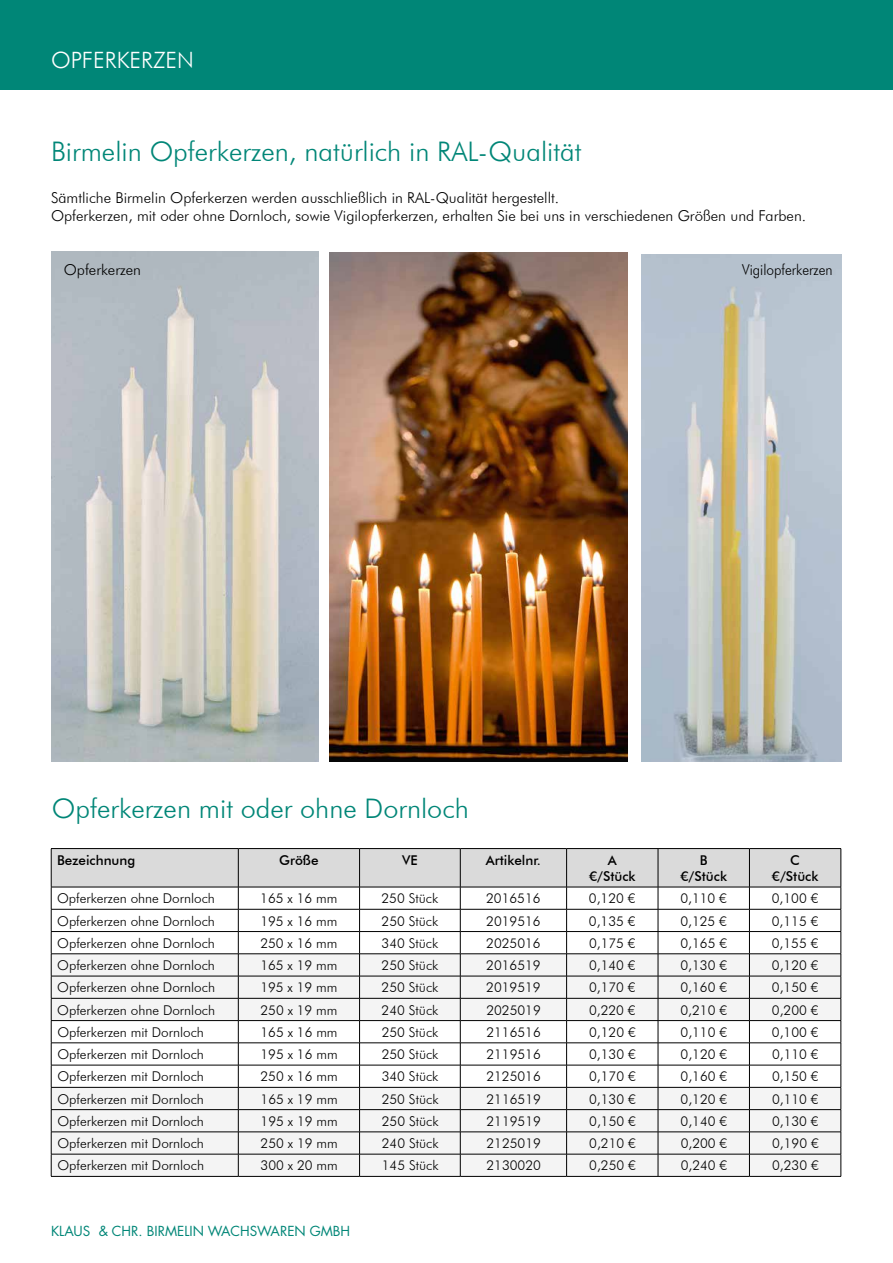
<style>
.page{position:relative;width:893px;height:1263px;background:#fff}
.page>*{position:absolute;margin:0;border:0;box-sizing:border-box;transform-origin:0 0}
.t1{font:300 27px "Futura BT";color:#008677}
.t2{font:300 22.5px "Futura BT";color:#fff}
.t3{font:300 15px/18px "Futura BT";color:#000}
.t4{font:300 15px "Futura BT";color:#000;scale:.91 1}
.t5{font:300 13.5px "Futura BT";color:#000}
.t6{font:500 13.5px/16.2px "Futura BT";color:#000;text-align:center}
.t7{font:13.5px "Futura LT Pro";color:#008677}
</style>
<div class="page">
<div style="left:0;top:0;width:893px;height:89px;background:#008677"></div>
<img style="left:51px;top:252px;width:268px;height:509px">
<svg style="left:51px;top:848px;width:791px;height:328px"></svg>
<hr style="left:51px;top:1176px;width:187px;height:1px;background:#000">
<hr style="left:238px;top:1176px;width:122px;height:1px;background:#000">
<hr style="left:360px;top:1176px;width:100px;height:1px;background:#000">
<hr style="left:460px;top:1176px;width:107px;height:1px;background:#000">
<hr style="left:567px;top:1176px;width:91px;height:1px;background:#000">
<hr style="left:658px;top:1176px;width:91px;height:1px;background:#000">
<hr style="left:749px;top:1176px;width:92px;height:1px;background:#000">
<img style="left:330px;top:253px;width:297px;height:508px">
<img style="left:641px;top:254px;width:201px;height:507px">
<h2 class="t2" style="left:51px;top:46px;width:144px">OPFERKERZEN</h2>
<h1 class="t1" style="left:51px;top:135px;width:532px">Birmelin Opferkerzen, natürlich in RAL-Qualität</h1>
<p class="t3" style="left:51px;top:188px;width:757px">Sämtliche Birmelin Opferkerzen werden ausschließlich in RAL-Qualität hergestellt.<br>Opferkerzen, mit oder ohne Dornloch, sowie Vigilopferkerzen, erhalten Sie bei uns in verschiedenen Größen und Farben.</p>
<p class="t3" style="left:64px;top:261px;width:79px">Opferkerzen</p>
<p class="t4" style="left:742px;top:261px;width:101px">Vigilopferkerzen</p>
<h1 class="t1" style="left:52px;top:792px;width:418px">Opferkerzen mit oder ohne Dornloch</h1>
<p class="t6" style="left:57px;top:852px;width:80px">Bezeichnung</p>
<p class="t6" style="left:279px;top:852px;width:41px">Größe</p>
<p class="t6" style="left:402px;top:852px;width:17px">VE</p>
<p class="t6" style="left:486px;top:852px;width:57px">Artikelnr.</p>
<p class="t6" style="left:589px;top:852px;width:48px">A €/Stück</p>
<p class="t6" style="left:680px;top:852px;width:48px">B €/Stück</p>
<p class="t6" style="left:772px;top:852px;width:48px">C €/Stück</p>
<p class="t5" style="left:57px;top:890px;width:159px">Opferkerzen ohne Dornloch</p>
<p class="t5" style="left:260px;top:890px;width:79px">165 x 16 mm</p>
<p class="t5" style="left:381px;top:890px;width:58px">250 Stück</p>
<p class="t5" style="left:486px;top:890px;width:56px">2016516</p>
<p class="t5" style="left:589px;top:890px;width:48px">0,120 €</p>
<p class="t5" style="left:680px;top:890px;width:48px">0,110 €</p>
<p class="t5" style="left:772px;top:890px;width:48px">0,100 €</p>
<p class="t5" style="left:57px;top:912px;width:159px">Opferkerzen ohne Dornloch</p>
<p class="t5" style="left:260px;top:912px;width:79px">195 x 16 mm</p>
<p class="t5" style="left:382px;top:912px;width:58px">250 Stück</p>
<p class="t5" style="left:486px;top:912px;width:56px">2019516</p>
<p class="t5" style="left:589px;top:912px;width:48px">0,135 €</p>
<p class="t5" style="left:680px;top:912px;width:48px">0,125 €</p>
<p class="t5" style="left:772px;top:912px;width:48px">0,115 €</p>
<p class="t5" style="left:57px;top:935px;width:159px">Opferkerzen ohne Dornloch</p>
<p class="t5" style="left:260px;top:935px;width:79px">250 x 16 mm</p>
<p class="t5" style="left:382px;top:935px;width:58px">340 Stück</p>
<p class="t5" style="left:486px;top:935px;width:56px">2025016</p>
<p class="t5" style="left:589px;top:935px;width:48px">0,175 €</p>
<p class="t5" style="left:680px;top:935px;width:48px">0,165 €</p>
<p class="t5" style="left:772px;top:935px;width:48px">0,155 €</p>
<p class="t5" style="left:57px;top:957px;width:159px">Opferkerzen ohne Dornloch</p>
<p class="t5" style="left:260px;top:957px;width:79px">165 x 19 mm</p>
<p class="t5" style="left:382px;top:957px;width:58px">250 Stück</p>
<p class="t5" style="left:486px;top:957px;width:56px">2016519</p>
<p class="t5" style="left:589px;top:957px;width:48px">0,140 €</p>
<p class="t5" style="left:680px;top:957px;width:48px">0,130 €</p>
<p class="t5" style="left:772px;top:957px;width:48px">0,120 €</p>
<p class="t5" style="left:57px;top:979px;width:159px">Opferkerzen ohne Dornloch</p>
<p class="t5" style="left:260px;top:979px;width:79px">195 x 19 mm</p>
<p class="t5" style="left:382px;top:979px;width:58px">250 Stück</p>
<p class="t5" style="left:486px;top:979px;width:56px">2019519</p>
<p class="t5" style="left:589px;top:979px;width:48px">0,170 €</p>
<p class="t5" style="left:680px;top:979px;width:48px">0,160 €</p>
<p class="t5" style="left:772px;top:979px;width:48px">0,150 €</p>
<p class="t5" style="left:57px;top:1001px;width:159px">Opferkerzen ohne Dornloch</p>
<p class="t5" style="left:260px;top:1001px;width:79px">250 x 19 mm</p>
<p class="t5" style="left:382px;top:1001px;width:58px">240 Stück</p>
<p class="t5" style="left:486px;top:1001px;width:56px">2025019</p>
<p class="t5" style="left:589px;top:1001px;width:48px">0,220 €</p>
<p class="t5" style="left:680px;top:1001px;width:48px">0,210 €</p>
<p class="t5" style="left:772px;top:1001px;width:48px">0,200 €</p>
<p class="t5" style="left:57px;top:1024px;width:148px">Opferkerzen mit Dornloch</p>
<p class="t5" style="left:260px;top:1024px;width:79px">165 x 16 mm</p>
<p class="t5" style="left:382px;top:1024px;width:58px">250 Stück</p>
<p class="t5" style="left:486px;top:1024px;width:56px">2116516</p>
<p class="t5" style="left:589px;top:1024px;width:48px">0,120 €</p>
<p class="t5" style="left:680px;top:1024px;width:48px">0,110 €</p>
<p class="t5" style="left:772px;top:1024px;width:48px">0,100 €</p>
<p class="t5" style="left:57px;top:1046px;width:148px">Opferkerzen mit Dornloch</p>
<p class="t5" style="left:260px;top:1046px;width:79px">195 x 16 mm</p>
<p class="t5" style="left:382px;top:1046px;width:58px">250 Stück</p>
<p class="t5" style="left:486px;top:1046px;width:56px">2119516</p>
<p class="t5" style="left:589px;top:1046px;width:48px">0,130 €</p>
<p class="t5" style="left:681px;top:1046px;width:48px">0,120 €</p>
<p class="t5" style="left:772px;top:1046px;width:48px">0,110 €</p>
<p class="t5" style="left:57px;top:1068px;width:148px">Opferkerzen mit Dornloch</p>
<p class="t5" style="left:261px;top:1068px;width:79px">250 x 16 mm</p>
<p class="t5" style="left:382px;top:1068px;width:58px">340 Stück</p>
<p class="t5" style="left:486px;top:1068px;width:56px">2125016</p>
<p class="t5" style="left:589px;top:1068px;width:48px">0,170 €</p>
<p class="t5" style="left:681px;top:1068px;width:48px">0,160 €</p>
<p class="t5" style="left:772px;top:1068px;width:48px">0,150 €</p>
<p class="t5" style="left:57px;top:1091px;width:148px">Opferkerzen mit Dornloch</p>
<p class="t5" style="left:261px;top:1091px;width:79px">165 x 19 mm</p>
<p class="t5" style="left:382px;top:1091px;width:58px">250 Stück</p>
<p class="t5" style="left:486px;top:1091px;width:56px">2116519</p>
<p class="t5" style="left:589px;top:1091px;width:48px">0,130 €</p>
<p class="t5" style="left:681px;top:1091px;width:48px">0,120 €</p>
<p class="t5" style="left:772px;top:1091px;width:48px">0,110 €</p>
<p class="t5" style="left:57px;top:1113px;width:148px">Opferkerzen mit Dornloch</p>
<p class="t5" style="left:261px;top:1113px;width:79px">195 x 19 mm</p>
<p class="t5" style="left:382px;top:1113px;width:58px">250 Stück</p>
<p class="t5" style="left:486px;top:1113px;width:56px">2119519</p>
<p class="t5" style="left:589px;top:1113px;width:48px">0,150 €</p>
<p class="t5" style="left:681px;top:1113px;width:48px">0,140 €</p>
<p class="t5" style="left:772px;top:1113px;width:48px">0,130 €</p>
<p class="t5" style="left:57px;top:1135px;width:148px">Opferkerzen mit Dornloch</p>
<p class="t5" style="left:261px;top:1135px;width:79px">250 x 19 mm</p>
<p class="t5" style="left:382px;top:1135px;width:58px">240 Stück</p>
<p class="t5" style="left:486px;top:1135px;width:56px">2125019</p>
<p class="t5" style="left:589px;top:1135px;width:48px">0,210 €</p>
<p class="t5" style="left:681px;top:1135px;width:48px">0,200 €</p>
<p class="t5" style="left:772px;top:1135px;width:48px">0,190 €</p>
<p class="t5" style="left:57px;top:1157px;width:148px">Opferkerzen mit Dornloch</p>
<p class="t5" style="left:261px;top:1157px;width:79px">300 x 20 mm</p>
<p class="t5" style="left:382px;top:1157px;width:58px">145 Stück</p>
<p class="t5" style="left:486px;top:1157px;width:56px">2130020</p>
<p class="t5" style="left:589px;top:1157px;width:48px">0,250 €</p>
<p class="t5" style="left:681px;top:1157px;width:48px">0,240 €</p>
<p class="t5" style="left:772px;top:1157px;width:48px">0,230 €</p>
<p class="t7" style="left:51px;top:1222px;width:301px">KLAUS &amp; CHR. BIRMELIN WACHSWAREN GMBH</p>
</div>
